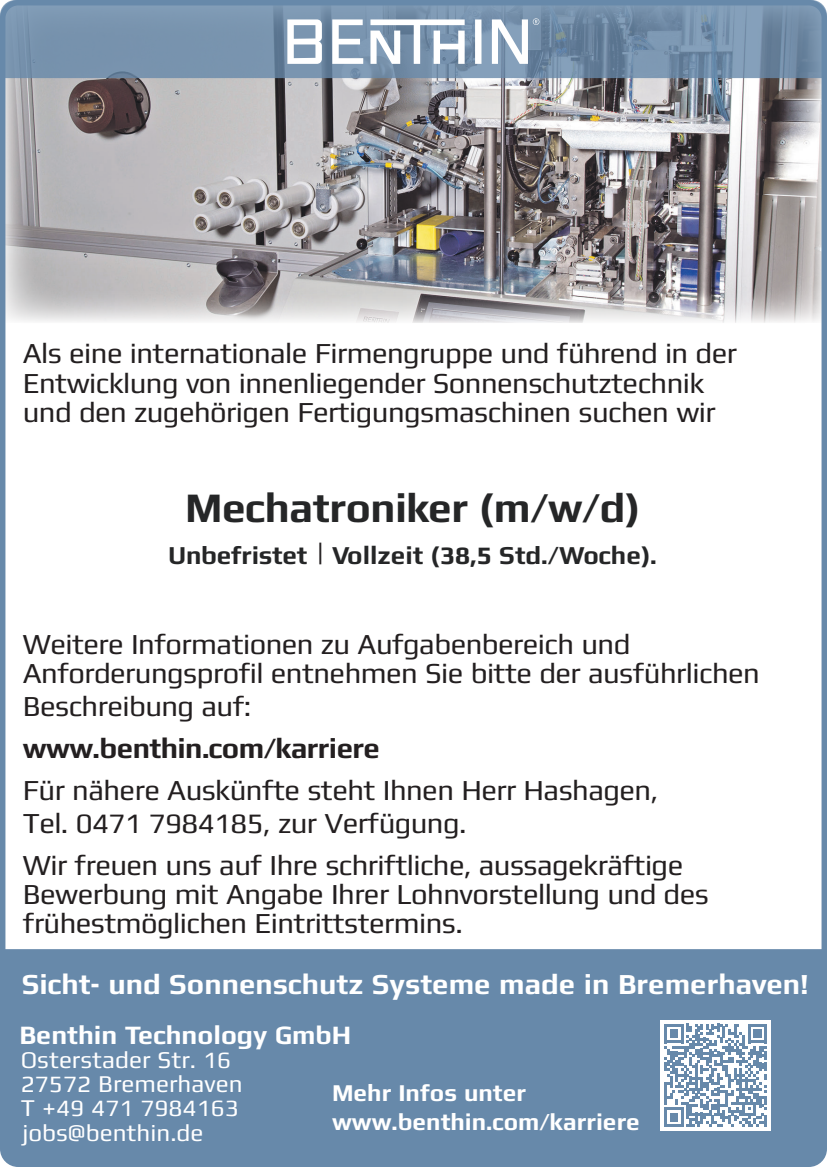
<style>
.page{position:relative;width:827px;height:1167px;background:#fff}
.page>*{position:absolute;margin:0;border:0;box-sizing:border-box;transform-origin:0 0}
.t1{font:700 42.15px "Mdd";letter-spacing:-.01em;color:#252627}
.t2{font:29.1px/29.1px "Mdd";letter-spacing:-.02em;color:#231f20}
.t3{font:700 29.1px "Mdd";color:#fff}
.t4{font:700 29.1px "Mdd";letter-spacing:-.02em;color:#231f20}
.t5{font:700 26.7px "Mdd";color:#fff}
.t6{font:700 25.95px "Mdd";letter-spacing:-.005em;color:#252627}
.t7{font:24.3px/24.3px "Mdd";color:#fff}
.t8{font:700 24.3px/29.1px "Mdd";color:#fff}
.s1{font-size:32.4px;color:#231f20}
</style>
<div class="page">
<img style="left:6px;top:78px;width:815px;height:245px">
<svg style="left:0;top:0;width:827px;height:78px;background:#7691ab"></svg>
<svg style="left:287px;top:18px;width:252px;height:46px"></svg>
<div style="left:6px;top:949px;width:815px;height:211px;background:#6789aa"></div>
<div style="left:660px;top:1020px;width:110px;height:110px;background:#fff"></div>
<svg style="left:664px;top:1023px;width:103px;height:103px"></svg>
<div style="left:0;top:0;width:827px;height:1166px;border:5px solid #6789aa;border-radius:15px"></div>
<p class="t2" style="left:23px;top:339px;width:715px">Als eine internationale Firmengruppe und führend in der<br>Entwicklung von innenliegender Sonnenschutztechnik und den zugehörigen Fertigungsmaschinen suchen wir</p>
<h1 class="t1" style="left:185px;top:487px;width:456px">Mechatroniker (m/w/d)</h1>
<p class="t6" style="left:168px;top:542px;width:490px">Unbefristet <span class="s1">|</span> Vollzeit (38,5 Std./Woche).</p>
<p class="t2" style="left:23px;top:630px;width:738px">Weitere Informationen zu Aufgabenbereich und<br>Anforderungsprofil entnehmen Sie bitte der ausführlichen</p>
<p class="t2" style="left:23px;top:692px;width:230px">Beschreibung auf:</p>
<p class="t4" style="left:23px;top:733px;width:359px">www.benthin.com/karriere</p>
<p class="t2" style="left:23px;top:774px;width:636px;line-height:32.4px">Für nähere Auskünfte steht Ihnen Herr Hashagen,<br>Tel. 0471 7984185, zur Verfügung.</p>
<p class="t2" style="left:23px;top:850px;width:687px">Wir freuen uns auf Ihre schriftliche, aussagekräftige<br>Bewerbung mit Angabe Ihrer Lohnvorstellung und des frühestmöglichen Eintrittstermins.</p>
<p class="t3" style="left:22px;top:969px;width:788px">Sicht- und Sonnenschutz Systeme made in Bremerhaven!</p>
<p class="t5" style="left:19px;top:1021px;width:333px">Benthin Technology GmbH</p>
<p class="t7" style="left:21px;top:1048px;width:223px">Osterstader Str. 16<br>27572 Bremerhaven<br>T +49 471 7984163 jobs@benthin.de</p>
<p class="t8" style="left:332px;top:1078px;width:309px">Mehr Infos unter www.benthin.com/karriere</p>
</div>
